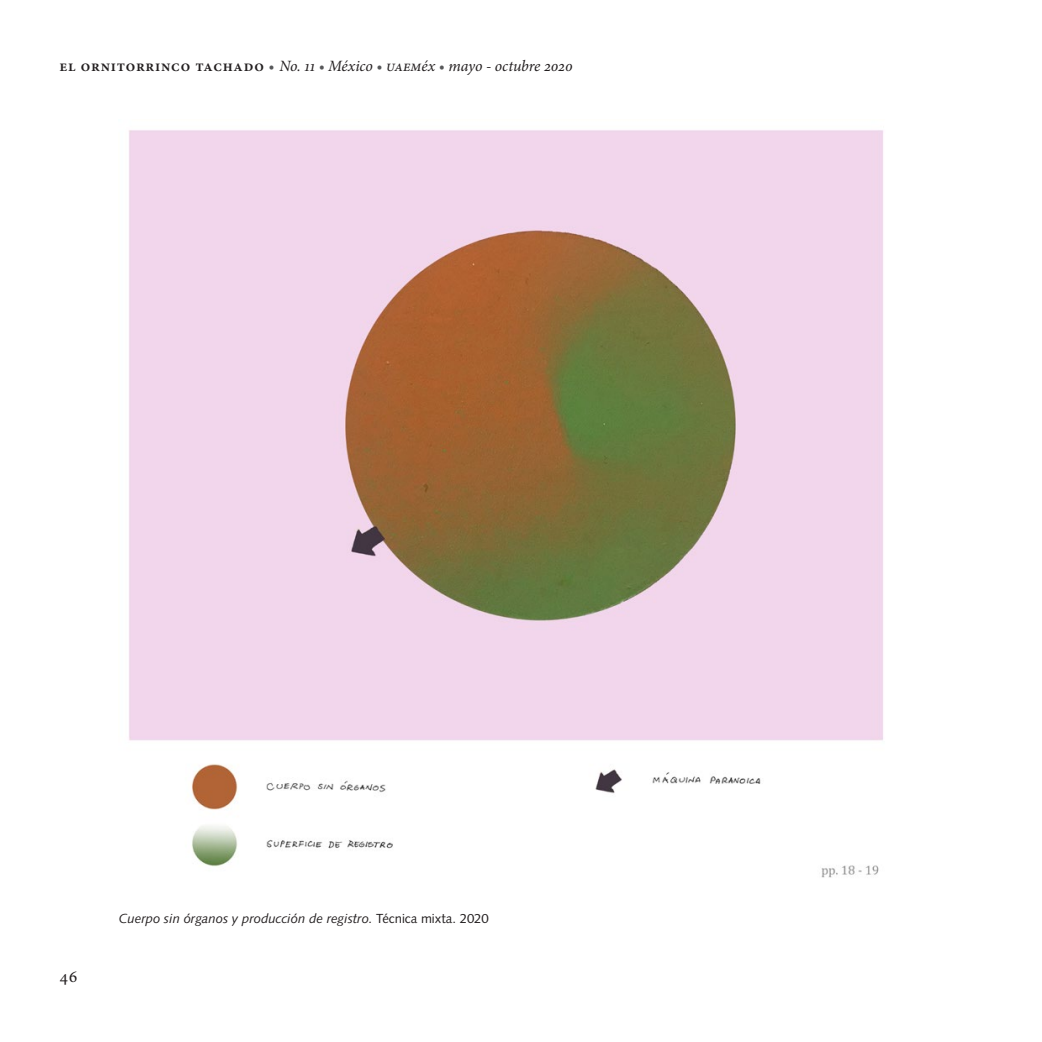
<style>
.page{position:relative;width:1042px;height:1042px;background:#fff}
.page>*{position:absolute;margin:0;border:0;box-sizing:border-box;transform-origin:0 0}
.t1{font:17.5px "Minion Pro";color:#231f20}
.t2{font:italic 15.75px "Minion Pro";letter-spacing:-.005em;color:#231f20}
.Referencia_imagen{font:italic 13.12px "Syntax LT Std";color:#231f20}
.s1{font-weight:600;font-style:normal}
.s2{color:#57585a}
.s3{font-style:normal}
</style>
<div class="page">
<img style="left:129px;top:130px;width:755px;height:748px">
<p class="t2" style="left:60px;top:55px;width:514px"><span class="s1">el ornitorrinco tachado</span> <span class="s2">•</span> No. 11 <span class="s2">•</span> México <span class="s2">•</span> uaeméx <span class="s2">•</span> mayo - octubre 2020</p>
<p class="t1" style="left:60px;top:965px;width:20px">46</p>
<p class="Referencia_imagen" style="left:119px;top:910px;width:372px">Cuerpo sin órganos y producción de registro. <span class="s3">Técnica mixta. 2020</span></p>
</div>
